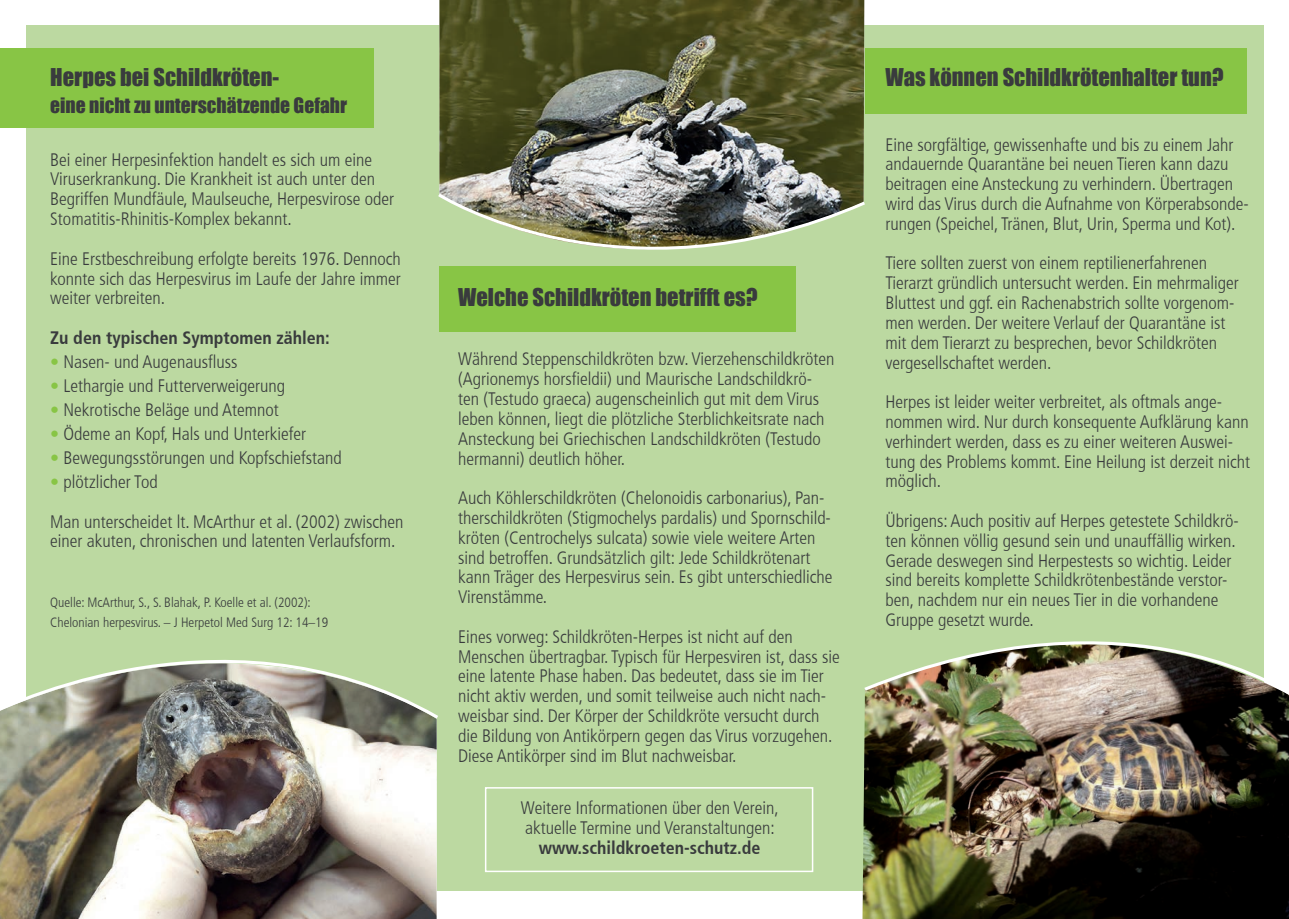
<style>
.page{position:relative;width:1289px;height:919px;background:#fff}
.page>*{position:absolute;margin:0;border:0;box-sizing:border-box;transform-origin:0 0}
.t1{font:22.5px "Impact";color:#393b3d}
.t2{font:19.5px "Impact";color:#393b3d}
.t3{font:300 condensed 18px/19.8px "Frutiger";color:#393b3d}
.t4{font:700 condensed 18px "Frutiger";color:#393b3d}
.t5{font:300 condensed 13.5px/19.8px "Frutiger";color:#393b3d}
.s1{color:#88c545}
</style>
<div class="page">
<div style="left:26px;top:26px;width:1237px;height:865px;background:#bcd9a1"></div>
<div style="left:0;top:48px;width:374px;height:80px;background:#88c545"></div>
<div style="left:865px;top:48px;width:381px;height:66px;background:#88c545"></div>
<img style="left:0;top:721px;width:436px;height:197px">
<img style="left:439px;top:0;width:425px;height:192px">
<svg style="left:0;top:659px;width:438px;height:62px"></svg>
<img style="left:438px;top:192px;width:427px;height:117px">
<div style="left:485px;top:787px;width:328px;height:85px;border:2px solid #fff"></div>
<div style="left:439px;top:266px;width:356px;height:66px;background:#88c545"></div>
<img style="left:862px;top:700px;width:426px;height:218px">
<img style="left:864px;top:580px;width:424px;height:120px">
<p class="t1" style="left:50px;top:60px;width:230px">Herpes bei Schildkröten-</p>
<p class="t2" style="left:50px;top:90px;width:298px">eine nicht zu unterschätzende Gefahr</p>
<p class="t3" style="left:50px;top:150px;width:345px">Bei einer Herpesinfektion handelt es sich um eine Viruserkrankung. Die Krankheit ist auch unter den Begriffen Mundfäule, Maulseuche, Herpesvirose oder Stomatitis-Rhinitis-Komplex bekannt.</p>
<p class="t3" style="left:50px;top:249px;width:352px;text-align:justify">Eine Erstbeschreibung erfolgte bereits 1976. Dennoch konnte sich das Herpesvirus im Laufe der Jahre immer weiter verbreiten.</p>
<p class="t4" style="left:50px;top:327px;width:281px">Zu den typischen Symptomen zählen:</p>
<p class="t3" style="left:50px;top:352px;width:188px"><span class="s1">•</span> Nasen- und Augenausfluss</p>
<p class="t3" style="left:50px;top:376px;width:236px"><span class="s1">•</span> Lethargie und Futterverweigerung</p>
<p class="t3" style="left:50px;top:400px;width:230px"><span class="s1">•</span> Nekrotische Beläge und Atemnot</p>
<p class="t3" style="left:50px;top:424px;width:257px"><span class="s1">•</span> Ödeme an Kopf, Hals und Unterkiefer</p>
<p class="t3" style="left:50px;top:448px;width:293px"><span class="s1">•</span> Bewegungsstörungen und Kopfschiefstand</p>
<p class="t3" style="left:50px;top:472px;width:109px"><span class="s1">•</span> plötzlicher Tod</p>
<p class="t3" style="left:50px;top:511px;width:355px">Man unterscheidet lt. McArthur et al. (2002) zwischen einer akuten, chronischen und latenten Verlaufsform.</p>
<p class="t5" style="left:50px;top:592px;width:279px">Quelle: McArthur, S., S. Blahak, P. Koelle et al. (2002):<br>Chelonian herpesvirus. – J Herpetol Med Surg 12: 14–19</p>
<p class="t1" style="left:458px;top:280px;width:301px">Welche Schildkröten betrifft es?</p>
<p class="t3" style="left:458px;top:349px;width:378px">Während Steppenschildkröten bzw. Vierzehenschildkröten (Agrionemys horsfieldii) und Maurische Landschildkrö&shy;ten (Testudo graeca) augenscheinlich gut mit dem Virus leben können, liegt die plötzliche Sterblichkeitsrate nach Ansteckung bei Griechischen Landschildkröten (Testudo hermanni) deutlich höher.</p>
<p class="t3" style="left:458px;top:488px;width:376px">Auch Köhlerschildkröten (Chelonoidis carbonarius), Pan&shy;therschildkröten (Stigmochelys pardalis) und Spornschild&shy;kröten (Centrochelys sulcata) sowie viele weitere Arten sind betroffen. Grundsätzlich gilt: Jede Schildkrötenart kann Träger des Herpesvirus sein. Es gibt unterschiedliche Virenstämme.</p>
<p class="t3" style="left:458px;top:627px;width:383px">Eines vorweg: Schildkröten-Herpes ist nicht auf den Menschen übertragbar. Typisch für Herpesviren ist, dass sie eine latente Phase haben. Das bedeutet, dass sie im Tier nicht aktiv werden, und somit teilweise auch nicht nach&shy;weisbar sind. Der Körper der Schildkröte versucht durch die Bildung von Antikörpern gegen das Virus vorzugehen.<br>Diese Antikörper sind im Blut nachweisbar.</p>
<p class="t3" style="left:521px;top:798px;width:259px">Weitere Informationen über den Verein, aktuelle Termine und Veranstaltungen:</p>
<p class="t4" style="left:538px;top:836px;width:223px">www.schildkroeten-schutz.de</p>
<p class="t1" style="left:885px;top:60px;width:340px">Was können Schildkrötenhalter tun?</p>
<p class="t3" style="left:885px;top:135px;width:365px">Eine sorgfältige, gewissenhafte und bis zu einem Jahr andauernde Quarantäne bei neuen Tieren kann dazu beitragen eine Ansteckung zu verhindern. Übertragen wird das Virus durch die Aufnahme von Körperabsonde&shy;rungen (Speichel, Tränen, Blut, Urin, Sperma und Kot).</p>
<p class="t3" style="left:885px;top:253px;width:355px">Tiere sollten zuerst von einem reptilienerfahrenen Tierarzt gründlich untersucht werden. Ein mehrmaliger Bluttest und ggf. ein Rachenabstrich sollte vorgenom&shy;men werden. Der weitere Verlauf der Quarantäne ist mit dem Tierarzt zu besprechen, bevor Schildkröten vergesellschaftet werden.</p>
<p class="t3" style="left:885px;top:392px;width:366px">Herpes ist leider weiter verbreitet, als oftmals ange&shy;nommen wird. Nur durch konsequente Aufklärung kann verhindert werden, dass es zu einer weiteren Auswei&shy;tung des Problems kommt. Eine Heilung ist derzeit nicht möglich.</p>
<p class="t3" style="left:885px;top:511px;width:355px">Übrigens: Auch positiv auf Herpes getestete Schildkrö&shy;ten können völlig gesund sein und unauffällig wirken.<br>Gerade deswegen sind Herpestests so wichtig. Leider sind bereits komplette Schildkrötenbestände verstor&shy;ben, nachdem nur ein neues Tier in die vorhandene Gruppe gesetzt wurde.</p>
</div>
